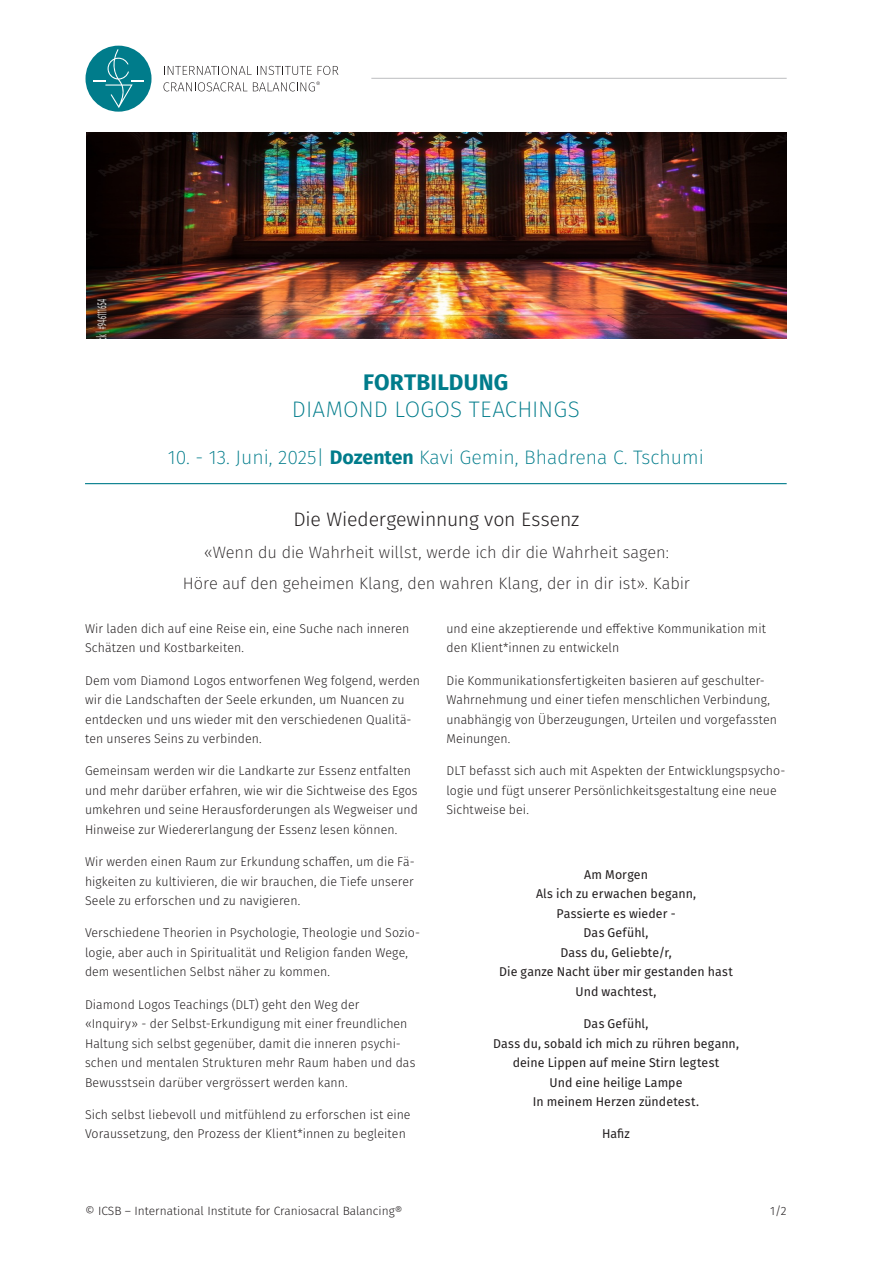
<style>
.page{position:relative;width:893px;height:1263px;background:#fff}
.page>*{position:absolute;margin:0;border:0;box-sizing:border-box;transform-origin:0 0}
.t1{font:200 22.5px "Fira Sans";color:#007c8b}
.t2{font:700 22.5px "Fira Sans";letter-spacing:.01em;color:#007c8b}
.t3{font:200 19.5px "Fira Sans";color:#007c8b}
._1__Titel{font:300 19.5px "Fira Sans";letter-spacing:-.01em;color:#231f20}
._1__Titel-2{font:200 16.5px/31.5px "Fira Sans";letter-spacing:-.005em;color:#231f20;text-align:center}
.Grundtext{font:300 12.75px/19.5px "Fira Sans";letter-spacing:.005em;color:#231f20}
.Grundtext-2{font:12.75px/19.5px "Fira Sans";letter-spacing:.005em;color:#231f20;text-align:center}
.t4{font:300 12px "Fira Sans";color:#231f20}
.s1{font-weight:700}
</style>
<div class="page">
<div style="left:86px;top:46px;width:66px;height:66px;background:#007c8b;border-radius:50%"></div>
<svg style="left:93px;top:49px;width:51px;height:59px"></svg>
<svg style="left:164px;top:66px;width:148px;height:9px"></svg>
<svg style="left:318px;top:66px;width:20px;height:9px"></svg>
<svg style="left:163px;top:82px;width:84px;height:9px"></svg>
<svg style="left:253px;top:81px;width:67px;height:10px"></svg>
<hr style="left:371px;top:78px;width:416px;height:1px;background:#bcbdc0">
<hr style="left:85px;top:483px;width:702px;height:1px;background:#007c8b">
<img style="left:86px;top:132px;width:701px;height:206px">
<p class="t2" style="left:363px;top:363px;width:147px">FORTBILDUNG</p>
<p class="t1" style="left:292px;top:393px;width:289px">DIAMOND LOGOS TEACHINGS</p>
<p class="t3" style="left:168px;top:443px;width:537px">10. - 13. Juni, 2025| <span class="s1">Dozenten</span> Kavi Gemin, Bhadrena C. Tschumi</p>
<p class="_1__Titel" style="left:293px;top:506px;width:288px">Die Wiedergewinnung von Essenz</p>
<p class="_1__Titel-2" style="left:183px;top:536px;width:509px">«Wenn du die Wahrheit willst, werde ich dir die Wahrheit sagen:<br>Höre auf den geheimen Klang, den wahren Klang, der in dir ist». Kabir</p>
<p class="Grundtext" style="left:85px;top:618px;width:326px">Wir laden dich auf eine Reise ein, eine Suche nach inneren<br>Schätzen und Kostbarkeiten.</p>
<p class="Grundtext" style="left:85px;top:670px;width:337px">Dem vom Diamond Logos entworfenen Weg folgend, werden wir die Landschaften der Seele erkunden, um Nuancen zu entdecken und uns wieder mit den verschiedenen Qualitä&shy;ten unseres Seins zu verbinden.</p>
<p class="Grundtext" style="left:85px;top:761px;width:334px">Gemeinsam werden wir die Landkarte zur Essenz entfalten und mehr darüber erfahren, wie wir die Sichtweise des Egos umkehren und seine Herausforderungen als Wegweiser und Hinweise zur Wiedererlangung der Essenz lesen können.</p>
<p class="Grundtext" style="left:85px;top:852px;width:331px;text-align:justify">Wir werden einen Raum zur Erkundung schaffen, um die Fä&shy;higkeiten zu kultivieren, die wir brauchen, die Tiefe unserer Seele zu erforschen und zu navigieren.</p>
<p class="Grundtext" style="left:85px;top:923px;width:336px">Verschiedene Theorien in Psychologie, Theologie und Sozio&shy;logie, aber auch in Spiritualität und Religion fanden Wege, dem wesentlichen Selbst näher zu kommen.</p>
<p class="Grundtext" style="left:85px;top:994px;width:332px">Diamond Logos Teachings (DLT) geht den Weg der «Inquiry» - der Selbst-Erkundigung mit einer freundlichen Haltung sich selbst gegenüber, damit die inneren psychi&shy;schen und mentalen Strukturen mehr Raum haben und das Bewusstsein darüber vergrössert werden kann.</p>
<p class="Grundtext" style="left:85px;top:1104px;width:327px">Sich selbst liebevoll und mitfühlend zu erforschen ist eine<br>Voraussetzung, den Prozess der Klient*innen zu begleiten</p>
<p class="Grundtext" style="left:446px;top:618px;width:321px">und eine akzeptierende und effektive Kommunikation mit den Klient*innen zu entwickeln</p>
<p class="Grundtext" style="left:446px;top:670px;width:332px">Die Kommunikationsfertigkeiten basieren auf geschulter-Wahrnehmung und einer tiefen menschlichen Verbindung, unabhängig von Überzeugungen, Urteilen und vorgefassten Meinungen.</p>
<p class="Grundtext" style="left:446px;top:761px;width:340px">DLT befasst sich auch mit Aspekten der Entwicklungspsycho&shy;logie und fügt unserer Persönlichkeitsgestaltung eine neue<br>Sichtweise bei.</p>
<p class="Grundtext-2" style="left:499px;top:865px;width:235px">Am Morgen<br>Als ich zu erwachen begann,<br>Passierte es wieder -<br>Das Gefühl,<br>Dass du, Geliebte/r,<br>Die ganze Nacht über mir gestanden hast<br>Und wachtest,</p>
<p class="Grundtext-2" style="left:493px;top:1014px;width:247px">Das Gefühl,<br>Dass du, sobald ich mich zu rühren begann, deine Lippen auf meine Stirn legtest<br>Und eine heilige Lampe<br>In meinem Herzen zündetest.</p>
<p class="Grundtext-2" style="left:602px;top:1124px;width:29px">Hafiz</p>
<p class="t4" style="left:85px;top:1202px;width:319px">© ICSB – International Institute for Craniosacral Balancing®</p>
<p class="t4" style="left:770px;top:1202px;width:18px">1/2</p>
</div>
